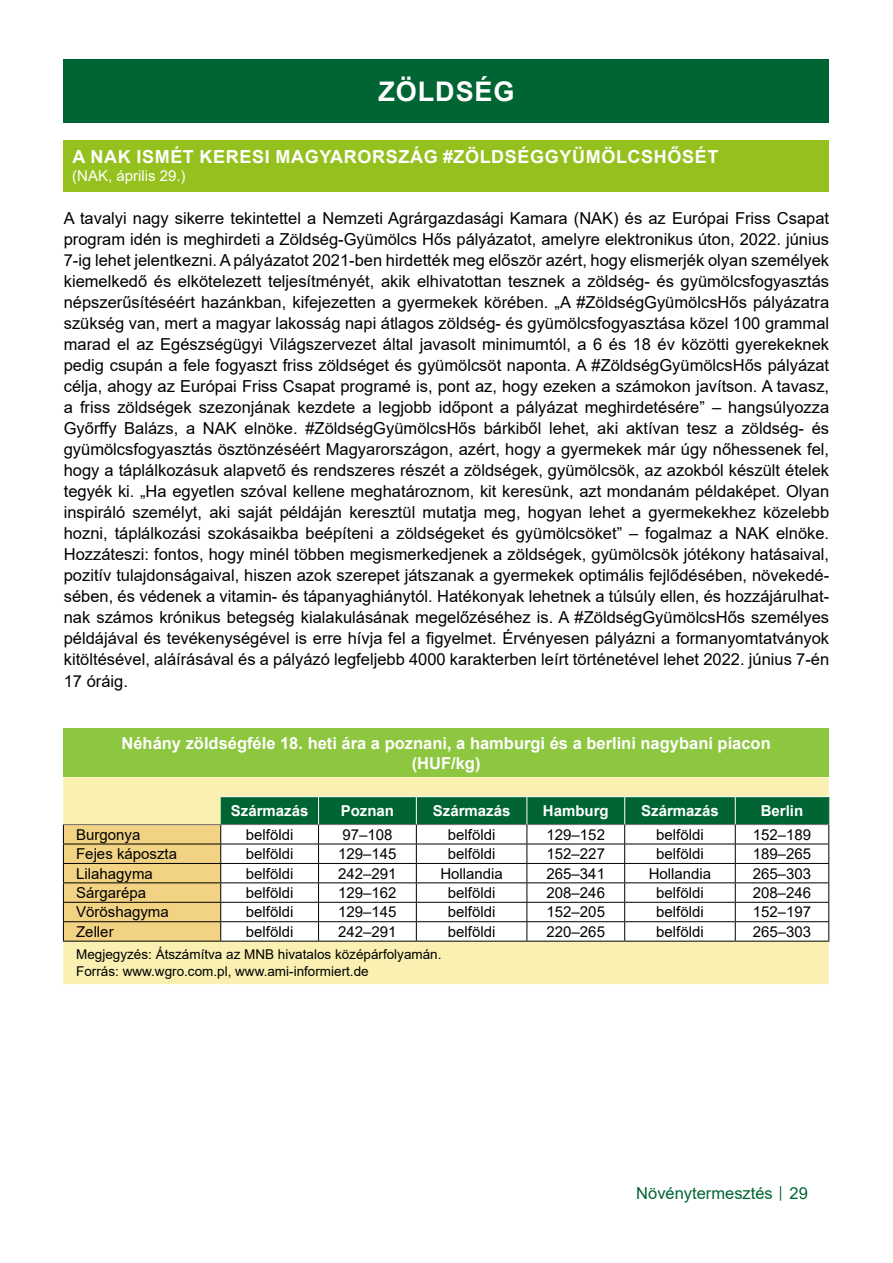
<style>
.page{position:relative;width:893px;height:1263px;background:#fff}
.page>*{position:absolute;margin:0;border:0;box-sizing:border-box;transform-origin:0 0}
.t1{font:700 27px "Arial";letter-spacing:.035em;color:#fff}
.t2{font:700 18px "Arial";letter-spacing:.035em;color:#fff}
.t3{font:16.5px/21px "Arial";color:#000;text-align:justify}
.t4{font:700 16.5px/19.8px "Arial";color:#fff;text-align:center}
.t5{font:16.5px "Arial";color:#006533}
.t6{font:15px "Arial";color:#000}
.t7{font:700 15px "Arial";color:#fff}
.t8{font:15px "Arial";color:#fff}
.t9{font:13.5px/16.2px "Arial";color:#000}
.s1{font-size:12px}
</style>
<div class="page">
<div style="left:64px;top:60px;width:765px;height:63px;background:#006533"></div>
<div style="left:63px;top:728px;width:766px;height:49px;background:#8dc63f"></div>
<div style="left:63px;top:777px;width:766px;height:207px;background:#faf0b1"></div>
<hr style="left:221px;top:796px;width:98px;height:1px;background:#fff">
<hr style="left:319px;top:796px;width:97px;height:1px;background:#fff">
<hr style="left:416px;top:796px;width:111px;height:1px;background:#fff">
<hr style="left:527px;top:796px;width:98px;height:1px;background:#fff">
<hr style="left:625px;top:796px;width:110px;height:1px;background:#fff">
<hr style="left:735px;top:796px;width:94px;height:1px;background:#fff">
<hr style="left:63px;top:941px;width:158px;height:1px;background:#000">
<hr style="left:221px;top:941px;width:98px;height:1px;background:#000">
<hr style="left:319px;top:941px;width:97px;height:1px;background:#000">
<hr style="left:416px;top:941px;width:111px;height:1px;background:#000">
<hr style="left:527px;top:941px;width:98px;height:1px;background:#000">
<hr style="left:625px;top:941px;width:110px;height:1px;background:#000">
<hr style="left:735px;top:941px;width:94px;height:1px;background:#000">
<svg style="left:63px;top:797px;width:766px;height:144px"></svg>
<div style="left:64px;top:140px;width:765px;height:51px;background:#95c11f"></div>
<h1 class="t1" style="left:378px;top:73px;width:138px">ZÖLDSÉG</h1>
<p class="t2" style="left:73px;top:144px;width:647px">A NAK ISMÉT KERESI MAGYARORSZÁG #ZÖLDSÉGGYÜMÖLCSHŐSÉT</p>
<p class="t8" style="left:72px;top:166px;width:115px">(NAK, április 29.)</p>
<p class="t3" style="left:64px;top:208px;width:767px">A tavalyi nagy sikerre tekintettel a Nemzeti Agrárgazdasági Kamara (NAK) és az Európai Friss Csapat program idén is meghirdeti a Zöldség-Gyümölcs Hős pályázatot, amelyre elektronikus úton, 2022. június 7-ig lehet jelentkezni. A pályázatot 2021-ben hirdették meg először azért, hogy elismerjék olyan személyek kiemelkedő és elkötelezett teljesítményét, akik elhivatottan tesznek a zöldség- és gyümölcsfogyasztás népszerűsítéséért hazánkban, kifejezetten a gyermekek körében. „A #ZöldségGyümölcsHős pályázatra szükség van, mert a magyar lakosság napi átlagos zöldség- és gyümölcsfogyasztása közel 100 grammal marad el az Egészségügyi Világszervezet által javasolt minimumtól, a 6 és 18 év közötti gyerekeknek pedig csupán a fele fogyaszt friss zöldséget és gyümölcsöt naponta. A #ZöldségGyümölcsHős pályázat célja, ahogy az Európai Friss Csapat programé is, pont az, hogy ezeken a számokon javítson. A tavasz, a friss zöldségek szezonjának kezdete a legjobb időpont a pályázat meghirdetésére” – hangsúlyozza Győrffy Balázs, a NAK elnöke. #ZöldségGyümölcsHős bárkiből lehet, aki aktívan tesz a zöldség- és gyümölcsfogyasztás ösztönzéséért Magyarországon, azért, hogy a gyermekek már úgy nőhessenek fel, hogy a táplálkozásuk alapvető és rendszeres részét a zöldségek, gyümölcsök, az azokból készült ételek tegyék ki. „Ha egyetlen szóval kellene meghatároznom, kit keresünk, azt mondanám példaképet. Olyan inspiráló személyt, aki saját példáján keresztül mutatja meg, hogyan lehet a gyermekekhez közelebb hozni, táplálkozási szokásaikba beépíteni a zöldségeket és gyümölcsöket” – fogalmaz a NAK elnöke.<br>Hozzáteszi: fontos, hogy minél többen megismerkedjenek a zöldségek, gyümölcsök jótékony hatásaival, pozitív tulajdonságaival, hiszen azok szerepet játszanak a gyermekek optimális fejlődésében, növekedé&shy;sében, és védenek a vitamin- és tápanyaghiánytól. Hatékonyak lehetnek a túlsúly ellen, és hozzájárulhat&shy;nak számos krónikus betegség kialakulásának megelőzéséhez is. A #ZöldségGyümölcsHős személyes példájával és tevékenységével is erre hívja fel a figyelmet. Érvényesen pályázni a formanyomtatványok kitöltésével, aláírásával és a pályázó legfeljebb 4000 karakterben leírt történetével lehet 2022. június 7-én 17 óráig.</p>
<p class="t4" style="left:121px;top:733px;width:651px">Néhány zöldségféle 18. heti ára a poznani, a hamburgi és a berlini nagybani piacon (HUF/kg)</p>
<p class="t7" style="left:231px;top:800px;width:79px">Származás</p>
<p class="t7" style="left:341px;top:800px;width:55px">Poznan</p>
<p class="t7" style="left:433px;top:800px;width:79px">Származás</p>
<p class="t7" style="left:543px;top:800px;width:67px">Hamburg</p>
<p class="t7" style="left:641px;top:800px;width:79px">Származás</p>
<p class="t7" style="left:761px;top:800px;width:44px">Berlin</p>
<p class="t6" style="left:76px;top:824px;width:66px">Burgonya</p>
<p class="t6" style="left:246px;top:824px;width:49px">belföldi</p>
<p class="t6" style="left:342px;top:824px;width:52px">97–108</p>
<p class="t6" style="left:448px;top:824px;width:49px">belföldi</p>
<p class="t6" style="left:547px;top:824px;width:60px">129–152</p>
<p class="t6" style="left:656px;top:824px;width:49px">belföldi</p>
<p class="t6" style="left:753px;top:824px;width:60px">152–189</p>
<p class="t6" style="left:76px;top:843px;width:102px">Fejes káposzta</p>
<p class="t6" style="left:246px;top:843px;width:49px">belföldi</p>
<p class="t6" style="left:338px;top:843px;width:60px">129–145</p>
<p class="t6" style="left:448px;top:843px;width:49px">belföldi</p>
<p class="t6" style="left:547px;top:843px;width:60px">152–227</p>
<p class="t6" style="left:656px;top:843px;width:49px">belföldi</p>
<p class="t6" style="left:753px;top:843px;width:60px">189–265</p>
<p class="t6" style="left:76px;top:863px;width:78px">Lilahagyma</p>
<p class="t6" style="left:246px;top:863px;width:49px">belföldi</p>
<p class="t6" style="left:338px;top:863px;width:60px">242–291</p>
<p class="t6" style="left:440px;top:863px;width:64px">Hollandia</p>
<p class="t6" style="left:547px;top:863px;width:60px">265–341</p>
<p class="t6" style="left:649px;top:863px;width:64px">Hollandia</p>
<p class="t6" style="left:753px;top:863px;width:60px">265–303</p>
<p class="t6" style="left:76px;top:882px;width:72px">Sárgarépa</p>
<p class="t6" style="left:246px;top:882px;width:49px">belföldi</p>
<p class="t6" style="left:338px;top:882px;width:60px">129–162</p>
<p class="t6" style="left:448px;top:882px;width:49px">belföldi</p>
<p class="t6" style="left:547px;top:882px;width:60px">208–246</p>
<p class="t6" style="left:656px;top:882px;width:49px">belföldi</p>
<p class="t6" style="left:753px;top:882px;width:60px">208–246</p>
<p class="t6" style="left:76px;top:902px;width:94px">Vöröshagyma</p>
<p class="t6" style="left:246px;top:902px;width:49px">belföldi</p>
<p class="t6" style="left:338px;top:902px;width:60px">129–145</p>
<p class="t6" style="left:448px;top:902px;width:49px">belföldi</p>
<p class="t6" style="left:547px;top:902px;width:60px">152–205</p>
<p class="t6" style="left:656px;top:902px;width:49px">belföldi</p>
<p class="t6" style="left:753px;top:902px;width:60px">152–197</p>
<p class="t6" style="left:76px;top:921px;width:39px">Zeller</p>
<p class="t6" style="left:246px;top:921px;width:49px">belföldi</p>
<p class="t6" style="left:338px;top:921px;width:60px">242–291</p>
<p class="t6" style="left:448px;top:921px;width:49px">belföldi</p>
<p class="t6" style="left:547px;top:921px;width:60px">220–265</p>
<p class="t6" style="left:656px;top:921px;width:49px">belföldi</p>
<p class="t6" style="left:753px;top:921px;width:60px">265–303</p>
<p class="t9" style="left:76px;top:946px;width:367px">Megjegyzés: Átszámítva az MNB hivatalos középárfolyamán.<br>Forrás: www.wgro.com.pl, www.ami-informiert.de</p>
<p class="t5" style="left:636px;top:1182px;width:173px">Növénytermesztés <span class="s1">│</span> 29</p>
</div>
